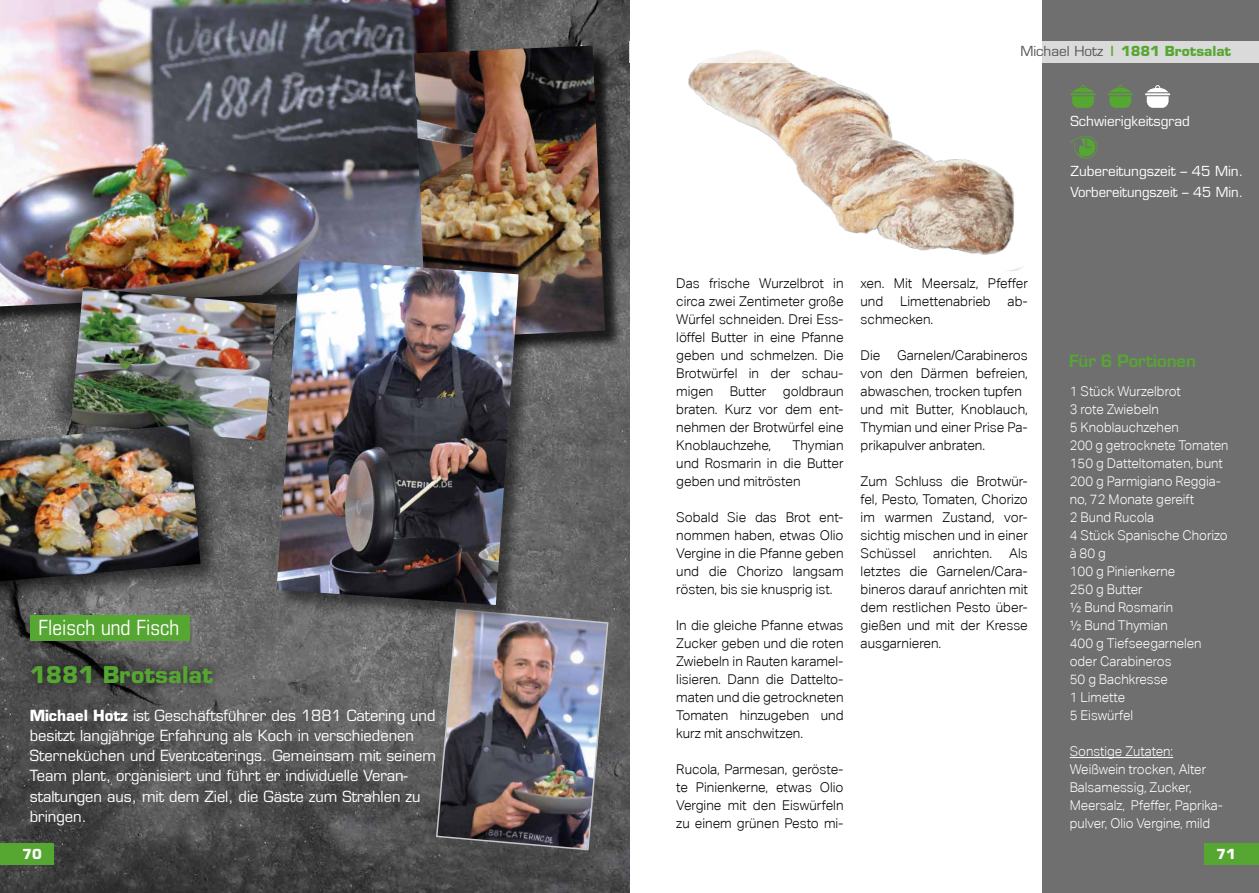
<style>
.page{position:relative;width:1259px;height:893px;background:#fff}
.page>*{position:absolute;margin:0;border:0;box-sizing:border-box;transform-origin:0 0}
.t1{font:700 22.5px "Eurostile";color:#56a732}
.t2{font:condensed 21px "Eurostile";color:#fff}
.t3{font:600 16.5px "Eurostile";color:#56a732}
.t4{font:15px/20.2px "Eurostile";color:#fff}
.t5{font:300 13.5px/18px "Aktiv Grotesk";color:#000;text-align:justify}
.t6{font:300 13.5px/18px "Aktiv Grotesk";color:#fff}
.t7{font:13.5px/20.2px "Eurostile";color:#fff}
.t8{font:700 13.5px "Eurostile";color:#56a732}
.t9{font:700 13.5px "Eurostile";color:#fff}
.s1{font-weight:400;color:#575756}
.s2{font-weight:700}
</style>
<div class="page">
<img style="left:0;top:0;width:629px;height:893px">
<div style="left:1042px;top:0;width:217px;height:893px;background:#706f6f"></div>
<div style="left:1204px;top:843px;width:55px;height:21px;background:#56a732"></div>
<div style="left:0;top:843px;width:54px;height:21px;background:#56a732"></div>
<img style="left:688px;top:63px;width:335px;height:208px">
<img style="left:435px;top:608px;width:174px;height:243px">
<svg style="left:629px;top:41px;width:630px;height:22px"></svg>
<hr style="left:1069px;top:757px;width:104px;height:1px;background:#fff">
<hr style="left:1070px;top:93px;width:25px;height:2px;background:#56a732">
<svg style="left:1072px;top:85px;width:22px;height:23px"></svg>
<hr style="left:1107px;top:93px;width:25px;height:2px;background:#56a732">
<svg style="left:1109px;top:85px;width:22px;height:23px"></svg>
<hr style="left:1145px;top:93px;width:25px;height:2px;background:#fff">
<svg style="left:1146px;top:85px;width:22px;height:23px"></svg>
<svg style="left:1070px;top:136px;width:27px;height:23px"></svg>
<div style="left:18px;top:652px;width:208px;height:45px;background:#000;opacity:.75"></div>
<div style="left:30px;top:615px;width:159px;height:25px;background:#56a732"></div>
<img style="left:0;top:0;width:458px;height:306px">
<div style="left:51px;top:269px;width:232px;height:180px;background:#000;opacity:.35"></div>
<img style="left:71px;top:288px;width:205px;height:153px">
<div style="left:0;top:415px;width:227px;height:196px;background:#000;opacity:.75"></div>
<img style="left:0;top:424px;width:200px;height:157px">
<div style="left:417px;top:48px;width:205px;height:308px;background:#000;opacity:.75"></div>
<img style="left:414px;top:46px;width:191px;height:292px">
<div style="left:276px;top:259px;width:262px;height:365px;background:#000;opacity:.5"></div>
<img style="left:276px;top:259px;width:242px;height:346px">
<p class="t8" style="left:1020px;top:43px;width:212px"><span class="s1">Michael Hotz</span> | 1881 Brotsalat</p>
<p class="t7" style="left:1070px;top:111px;width:121px">Schwierigkeitsgrad</p>
<h2 class="t2" style="left:38px;top:615px;width:142px">Fleisch und Fisch</h2>
<h1 class="t1" style="left:30px;top:661px;width:185px">1881 Brotsalat</h1>
<p class="t4" style="left:30px;top:705px;width:408px"><span class="s2">Michael Hotz</span> ist Geschäftsführer des 1881 Catering und besitzt langjährige Erfahrung als Koch in verschiedenen Sterneküchen und Eventcaterings. Gemeinsam mit seinem Team plant, organisiert und führt er individuelle Veran&shy;staltungen aus, mit dem Ziel, die Gäste zum Strahlen zu bringen.</p>
<p class="t5" style="left:676px;top:274px;width:169px">Das frische Wurzelbrot in circa zwei Zentimeter große Würfel schneiden. Drei Ess&shy;löffel Butter in eine Pfanne geben und schmelzen. Die Brotwürfel in der schau&shy;migen Butter goldbraun braten. Kurz vor dem ent&shy;nehmen der Brotwürfel eine Knoblauchzehe,</p>
<p class="t5" style="left:676px;top:436px;width:169px;text-indent:116px">Thymian und Rosmarin in die Butter geben und mitrösten</p>
<p class="t5" style="left:676px;top:508px;width:169px">Sobald Sie das Brot ent&shy;nommen haben, etwas Olio Vergine in die Pfanne geben und die Chorizo langsam rösten, bis sie knusprig ist.</p>
<p class="t5" style="left:676px;top:616px;width:169px">In die gleiche Pfanne etwas Zucker geben und die roten Zwiebeln in Rauten karamel&shy;lisieren. Dann die Dattelto&shy;maten und die getrockneten Tomaten hinzugeben und kurz mit anschwitzen.</p>
<p class="t5" style="left:676px;top:760px;width:169px">Rucola, Parmesan, geröste&shy;te Pinienkerne, etwas Olio Vergine mit den Eiswürfeln zu einem grünen Pesto mi-</p>
<p class="t5" style="left:860px;top:274px;width:169px">xen. Mit Meersalz, Pfeffer und Limettenabrieb ab&shy;schmecken.</p>
<p class="t5" style="left:860px;top:346px;width:169px;text-align:left">Die Garnelen/Carabineros von den Därmen befreien, abwaschen, trocken tupfen und mit Butter, Knoblauch,<br>Thymian und einer Prise Pa&shy;prikapulver anbraten.</p>
<p class="t5" style="left:860px;top:472px;width:169px">Zum Schluss die Brotwür&shy;fel, Pesto, Tomaten, Chorizo im warmen Zustand, vor&shy;sichtig mischen und in einer Schüssel</p>
<p class="t5" style="left:860px;top:544px;width:169px;text-indent:149px">Als letztes die Garnelen/Cara&shy;bineros darauf anrichten mit dem restlichen Pesto über&shy;gießen und mit der Kresse ausgarnieren.</p>
<p class="t5" style="left:933px;top:544px;width:60px">anrichten.</p>
<p class="t7" style="left:1070px;top:161px;width:174px">Zubereitungszeit – 45 Min.<br>Vorbereitungszeit – 45 Min.</p>
<p class="t3" style="left:1069px;top:350px;width:128px">Für 6 Portionen</p>
<p class="t6" style="left:1069px;top:382px;width:160px">1 Stück Wurzelbrot<br>3 rote Zwiebeln<br>5 Knoblauchzehen<br>200 g getrocknete Tomaten<br>150 g Datteltomaten, bunt<br>200 g Parmigiano Reggia&shy;no, 72 Monate gereift<br>2 Bund Rucola<br>4 Stück Spanische Chorizo à 80 g<br>100 g Pinienkerne<br>250 g Butter<br>½ Bund Rosmarin<br>½ Bund Thymian<br>400 g Tiefseegarnelen oder Carabineros<br>50 g Bachkresse<br>1 Limette<br>5 Eiswürfel</p>
<p class="t6" style="left:1069px;top:742px;width:155px">Sonstige Zutaten:<br>Weißwein trocken, Alter<br>Balsamessig, Zucker,<br>Meersalz, Pfeffer, Paprika&shy;pulver, Olio Vergine, mild</p>
<p class="t9" style="left:23px;top:846px;width:21px">70</p>
<p class="t9" style="left:1216px;top:846px;width:21px">71</p>
</div>
